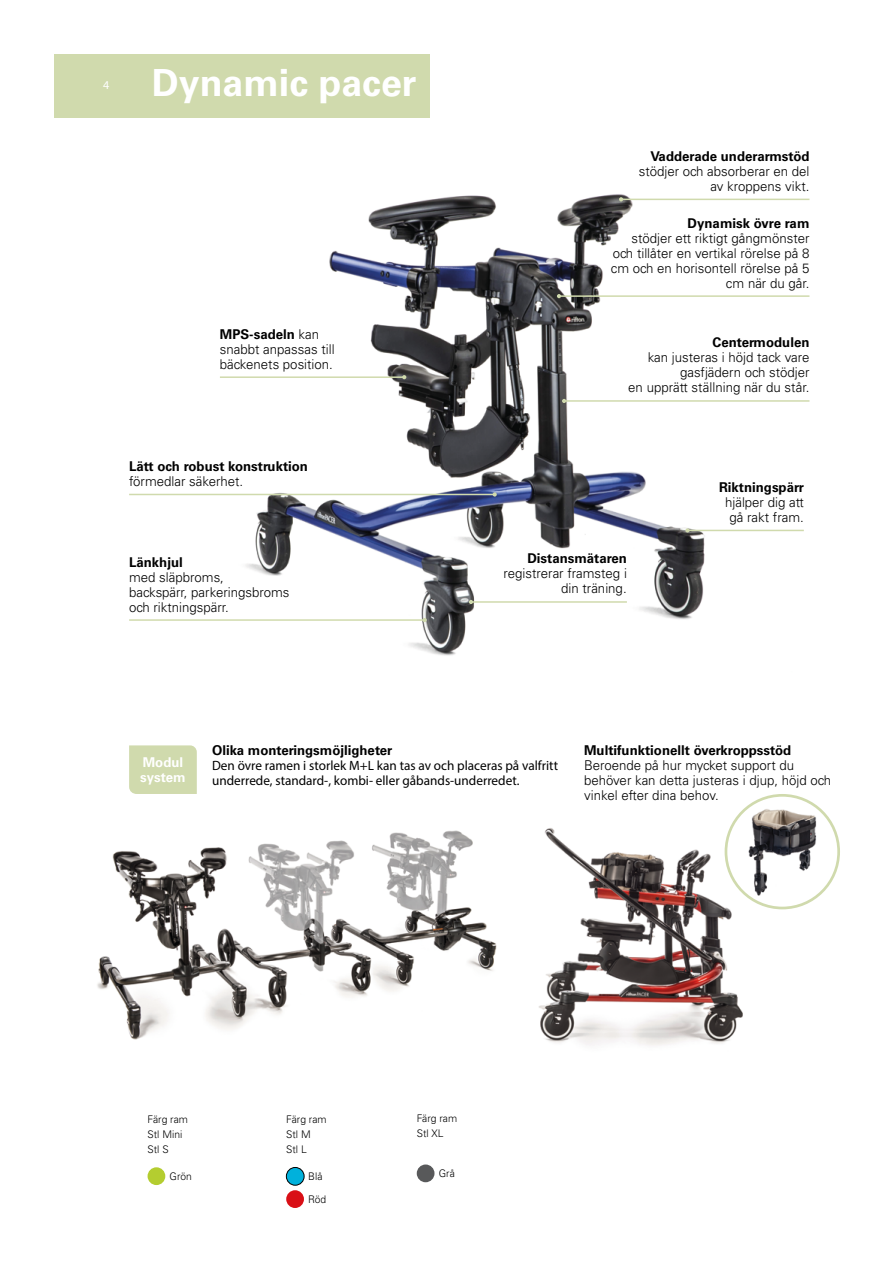
<style>
.page{position:relative;width:893px;height:1263px;background:#fff}
.page>*{position:absolute;margin:0;border:0;box-sizing:border-box;transform-origin:0 0}
.t1{font:700 37.5px "Univers LT Std";color:#fff}
.t2{font:300 13.5px/15px "Univers LT Std";color:#000;text-align:right}
.t3{font:700 13.5px "Univers LT Std";color:#000}
.t4{font:13.5px/15px "Myriad Pro";color:#000}
.t5{font:700 13.5px/15px "Univers LT Std";color:#fff}
.t6{font:12px "Myriad Pro";color:#fff}
.t7{font:300 10.5px/15px "Univers LT Std";color:#000}
.s1{font-weight:700}
</style>
<div class="page">
<img style="left:129px;top:194px;width:680px;height:462px">
<hr style="left:129px;top:619px;width:296px;height:2px;background:#d0daad">
<svg style="left:423px;top:618px;width:4px;height:4px"></svg>
<hr style="left:621px;top:199px;width:188px;height:1px;background:#d0daad">
<svg style="left:619px;top:197px;width:4px;height:4px"></svg>
<hr style="left:220px;top:376px;width:184px;height:2px;background:#d0daad">
<svg style="left:402px;top:375px;width:4px;height:4px"></svg>
<hr style="left:559px;top:295px;width:250px;height:2px;background:#d0daad">
<svg style="left:557px;top:294px;width:4px;height:4px"></svg>
<hr style="left:471px;top:601px;width:156px;height:2px;background:#d0daad">
<svg style="left:469px;top:600px;width:4px;height:4px"></svg>
<img style="left:97px;top:830px;width:362px;height:210px">
<hr style="left:564px;top:400px;width:245px;height:2px;background:#d0daad">
<svg style="left:562px;top:399px;width:4px;height:4px"></svg>
<img style="left:460px;top:828px;width:347px;height:218px">
<hr style="left:129px;top:494px;width:366px;height:1px;background:#d0daad">
<svg style="left:493px;top:492px;width:4px;height:5px"></svg>
<div style="left:129px;top:745px;width:68px;height:49px;background:#d0daad"></div>
<div style="left:54px;top:54px;width:375px;height:64px;background:#d0daad"></div>
<div style="left:417px;top:1164px;width:17px;height:18px;background:#58595a;border-radius:50%"></div>
<div style="left:286px;top:1190px;width:18px;height:18px;background:#d90f16;border-radius:50%"></div>
<div style="left:286px;top:1167px;width:18px;height:18px;background:#00b1dc;border-radius:50%"></div>
<div style="left:286px;top:1167px;width:18px;height:18px;border:1px solid #000;border-radius:50%"></div>
<svg style="left:726px;top:795px;width:113px;height:113px"></svg>
<img style="left:726px;top:805px;width:113px;height:93px">
<div style="left:725px;top:794px;width:115px;height:115px;border:3px solid #d0daad;border-radius:50%"></div>
<hr style="left:687px;top:530px;width:117px;height:1px;background:#d0daad">
<svg style="left:685px;top:528px;width:5px;height:4px"></svg>
<div style="left:148px;top:1167px;width:17px;height:18px;background:#b4cd30;border-radius:50%"></div>
<p class="t6" style="left:103px;top:77px;width:8px">4</p>
<h1 class="t1" style="left:152px;top:61px;width:266px">Dynamic pacer</h1>
<p class="t2" style="left:220px;top:326px;width:116px;text-align:left"><span class="s1">MPS-sadeln</span> kan snabbt anpassas till bäckenets position.</p>
<p class="t3" style="left:129px;top:458px;width:180px">Lätt och robust konstruktion</p>
<p class="t2" style="left:129px;top:474px;width:116px">förmedlar säkerhet.</p>
<p class="t3" style="left:129px;top:554px;width:55px">Länkhjul</p>
<p class="t2" style="left:129px;top:569px;width:162px;text-align:left">med släpbroms,<br>backspärr, parkeringsbroms och riktningspärr.</p>
<p class="t3" style="left:650px;top:148px;width:161px">Vadderade underarmstöd</p>
<p class="t2" style="left:639px;top:164px;width:172px">stödjer och absorberar en del av kroppens vikt.</p>
<p class="t3" style="left:688px;top:215px;width:123px">Dynamisk övre ram</p>
<p class="t2" style="left:611px;top:230px;width:200px">stödjer ett riktigt gångmönster och tillåter en vertikal rörelse på 8 cm och en horisontell rörelse på 5 cm när du går.</p>
<p class="t3" style="left:712px;top:335px;width:98px">Centermodulen</p>
<p class="t2" style="left:628px;top:350px;width:183px">kan justeras i höjd tack vare gasfjädern och stödjer<br>en upprätt ställning när du står.</p>
<p class="t3" style="left:527px;top:551px;width:101px">Distansmätaren</p>
<p class="t2" style="left:503px;top:566px;width:125px">registrerar framsteg i din träning.</p>
<p class="t3" style="left:719px;top:479px;width:86px">Riktningspärr</p>
<p class="t2" style="left:725px;top:495px;width:80px;text-align:center">hjälper dig att gå rakt fram.</p>
<p class="t5" style="left:140px;top:755px;width:47px">Modul system</p>
<p class="t3" style="left:212px;top:742px;width:182px">Olika monteringsmöjligheter</p>
<p class="t4" style="left:212px;top:758px;width:348px">Den övre ramen i storlek M+L kan tas av och placeras på valfritt underrede, standard-, kombi- eller gåbands-underredet.</p>
<p class="t3" style="left:584px;top:742px;width:209px">Multifunktionellt överkroppsstöd</p>
<p class="t2" style="left:584px;top:758px;width:248px;text-align:left">Beroende på hur mycket support du behöver kan detta justeras i djup, höjd och vinkel efter dina behov.</p>
<p class="t7" style="left:148px;top:1111px;width:42px">Färg ram<br>Stl Mini<br>Stl S</p>
<p class="t7" style="left:170px;top:1169px;width:24px">Grön</p>
<p class="t7" style="left:286px;top:1111px;width:42px">Färg ram<br>Stl M<br>Stl L</p>
<p class="t7" style="left:308px;top:1169px;width:16px">Blå</p>
<p class="t7" style="left:308px;top:1192px;width:20px">Röd</p>
<p class="t7" style="left:417px;top:1111px;width:42px">Färg ram<br>Stl XL</p>
<p class="t7" style="left:439px;top:1166px;width:18px">Grå</p>
</div>
